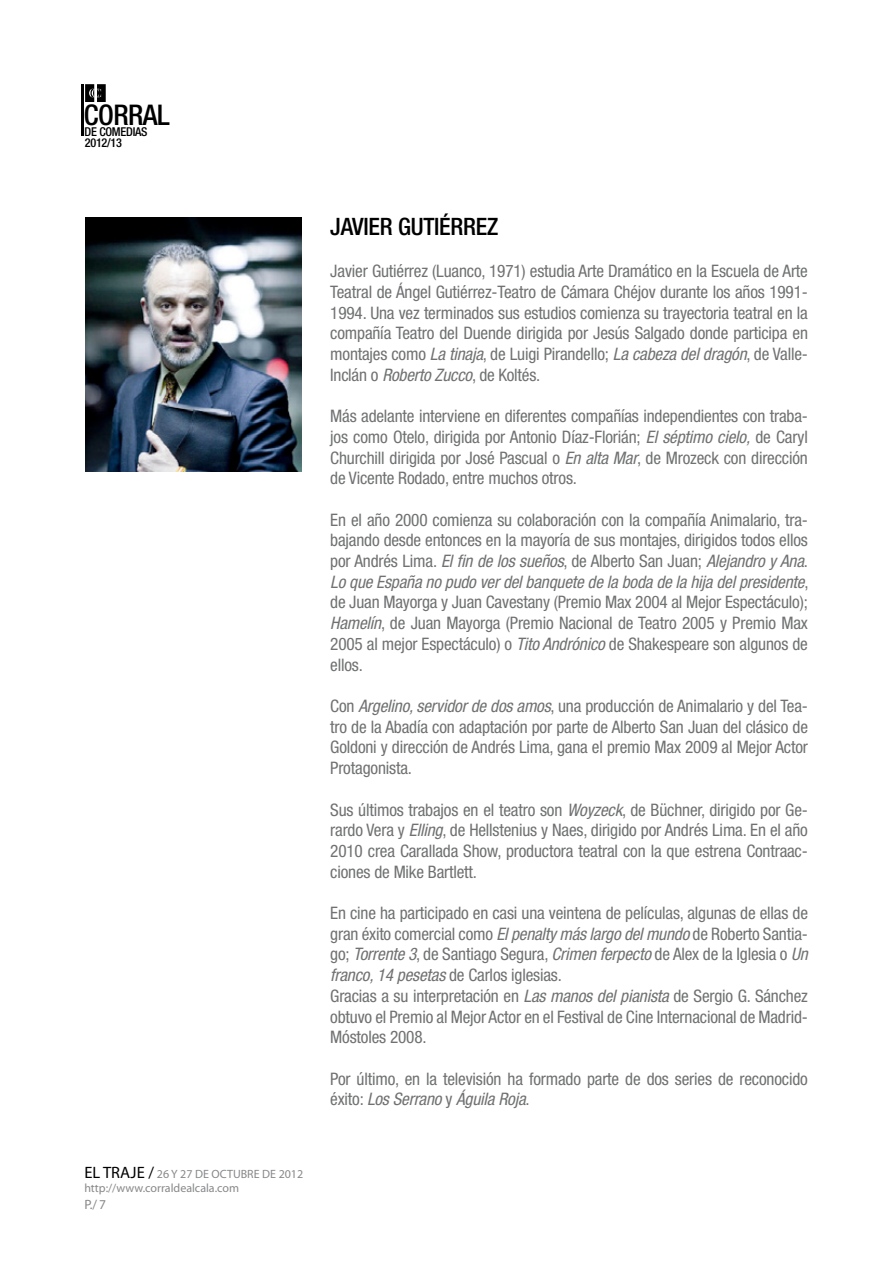
<style>
.page{position:relative;width:893px;height:1263px;background:#fff}
.page>*{position:absolute;margin:0;border:0;box-sizing:border-box;transform-origin:0 0}
.t1{font:500 condensed 28.5px "Helvetica Neue LT Std";letter-spacing:-.02em;color:#000}
.t2{font:500 condensed 24px "Helvetica Neue LT Std";letter-spacing:-.01em;color:#000}
.t3{font:condensed 17.25px/20.7px "Helvetica Neue LT Std";letter-spacing:-.01em;color:#707172;text-align:justify}
.t4{font:13.5px "Myriad Pro";color:#87888a}
.t5{font:500 condensed 12.15px/10.8px "Helvetica Neue LT Std";letter-spacing:-.02em;color:#000}
.t6{font:12px "Myriad Pro";color:#87888a}
.s1{font-size:16.5px;color:#000}
.s2{font-style:italic}
</style>
<div class="page">
<svg style="left:85px;top:84px;width:21px;height:18px"></svg>
<hr style="left:81px;top:84px;width:2px;height:52px;background:#000">
<img style="left:85px;top:218px;width:216px;height:254px">
<h1 class="t1" style="left:84px;top:98px;width:87px">CORRAL</h1>
<p class="t5" style="left:85px;top:126px;width:65px">DE COMEDIAS<br>2012/13</p>
<p class="t6" style="left:84px;top:1167px;width:220px"><span class="s1">EL TRAJE /</span> 26 Y 27 DE OCTUBRE DE 2012</p>
<p class="t6" style="left:84px;top:1181px;width:156px">http://www.corraldealcala.com</p>
<p class="t4" style="left:84px;top:1197px;width:23px">P./ 7</p>
<h2 class="t2" style="left:330px;top:212px;width:170px">JAVIER GUTIÉRREZ</h2>
<p class="t3" style="left:330px;top:261px;width:479px">Javier Gutiérrez (Luanco, 1971) estudia Arte Dramático en la Escuela de Arte Teatral de Ángel Gutiérrez-Teatro de Cámara Chéjov durante los años 1991- 1994. Una vez terminados sus estudios comienza su trayectoria teatral en la compañía Teatro del Duende dirigida por Jesús Salgado donde participa en montajes como <span class="s2">La tinaja</span>, de Luigi Pirandello; <span class="s2">La cabeza del dragón</span>, de Valle-Inclán o <span class="s2">Roberto Zucco</span>, de Koltés.</p>
<p class="t3" style="left:330px;top:406px;width:479px">Más adelante interviene en diferentes compañías independientes con traba&shy;jos como Otelo, dirigida por Antonio Díaz-Florián; <span class="s2">El séptimo cielo,</span> de Caryl Churchill dirigida por José Pascual o <span class="s2">En alta Mar</span>, de Mrozeck con dirección de Vicente Rodado, entre muchos otros.</p>
<p class="t3" style="left:330px;top:509px;width:480px">En el año 2000 comienza su colaboración con la compañía Animalario, tra&shy;bajando desde entonces en la mayoría de sus montajes, dirigidos todos ellos por Andrés Lima. <span class="s2">El fin de los sueños</span>, de Alberto San Juan; <span class="s2">Alejandro y Ana</span>.<br><span class="s2">Lo que España no pudo ver del banquete de la boda de la hija del presidente</span>, de Juan Mayorga y Juan Cavestany (Premio Max 2004 al Mejor Espectáculo); <span class="s2">Hamelín</span>, de Juan Mayorga (Premio Nacional de Teatro 2005 y Premio Max 2005 al mejor Espectáculo) o <span class="s2">Tito Andrónico</span> de Shakespeare son algunos de ellos.</p>
<p class="t3" style="left:330px;top:695px;width:479px">Con <span class="s2">Argelino, servidor de dos amos</span>, una producción de Animalario y del Tea&shy;tro de la Abadía con adaptación por parte de Alberto San Juan del clásico de Goldoni y dirección de Andrés Lima, gana el premio Max 2009 al Mejor Actor Protagonista.</p>
<p class="t3" style="left:330px;top:799px;width:479px">Sus últimos trabajos en el teatro son <span class="s2">Woyzeck</span>, de Büchner, dirigido por Ge&shy;rardo Vera y <span class="s2">Elling</span>, de Hellstenius y Naes, dirigido por Andrés Lima. En el año 2010 crea Carallada Show, productora teatral con la que estrena Contraac&shy;ciones de Mike Bartlett.</p>
<p class="t3" style="left:330px;top:902px;width:479px;text-align:left">En cine ha participado en casi una veintena de películas, algunas de ellas de gran éxito comercial como <span class="s2">El penalty más largo del mundo</span> de Roberto Santia&shy;go; <span class="s2">Torrente 3</span>, de Santiago Segura, <span class="s2">Crimen ferpecto</span> de Alex de la Iglesia o <span class="s2">Un franco, 14 pesetas</span> de Carlos iglesias.<br>Gracias a su interpretación en <span class="s2">Las manos del pianista</span> de Sergio G. Sánchez obtuvo el Premio al Mejor Actor en el Festival de Cine Internacional de Madrid-Móstoles 2008.</p>
<p class="t3" style="left:330px;top:1068px;width:479px">Por último, en la televisión ha formado parte de dos series de reconocido éxito: <span class="s2">Los Serrano</span> y <span class="s2">Águila Roja</span>.</p>
</div>
